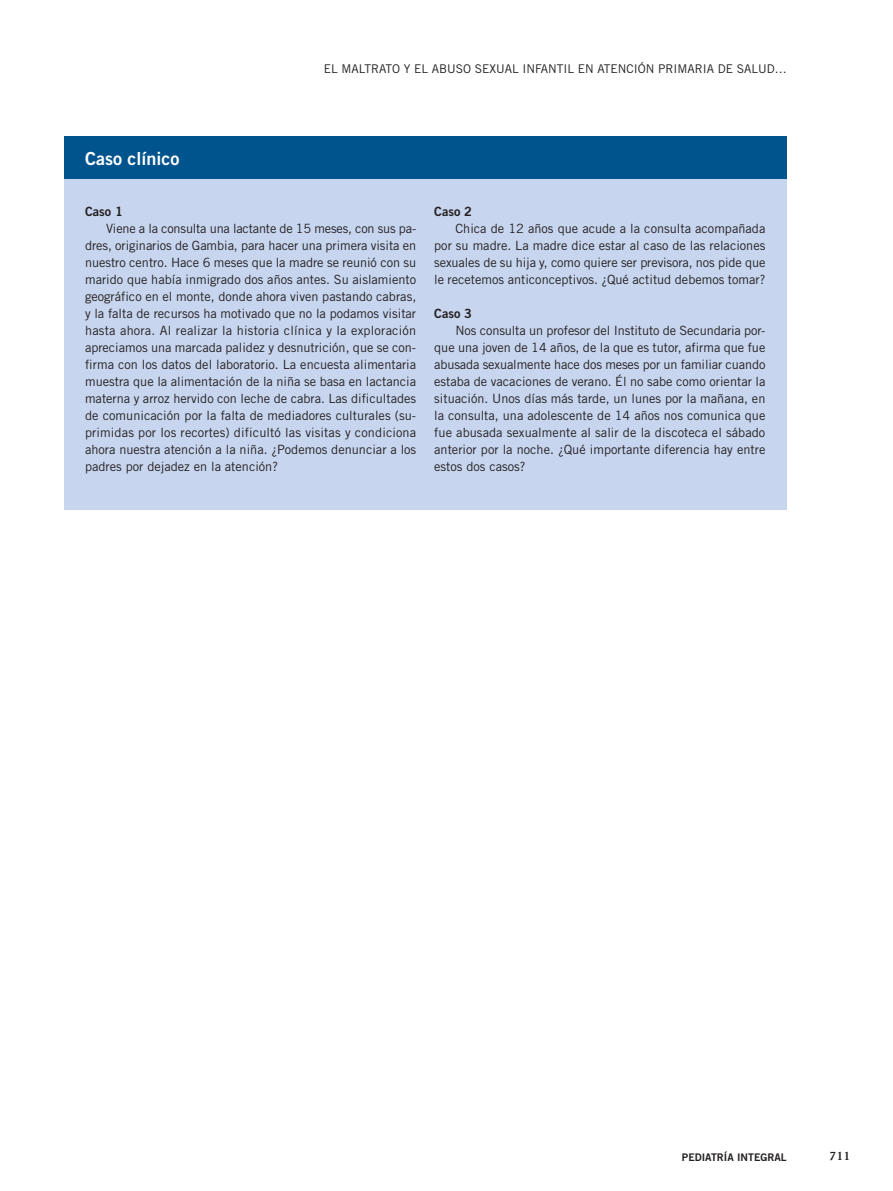
<style>
.page{position:relative;width:893px;height:1191px;background:#fff}
.page>*{position:absolute;margin:0;border:0;box-sizing:border-box;transform-origin:0 0}
.t1{font:18px "Trade Gothic Bold Two";color:#fff}
.t2{font:700 13.5px "Joanna MT Std";color:#231f20}
.t3{font:12.75px/17px "Trade Gothic";color:#231f20;text-align:justify}
.t4{font:12.75px "Trade Gothic Bold Two";color:#231f20}
.t5{font:12px "Trade Gothic";color:#231f20}
.t6{font:10.5px "Trade Gothic Bold Two";color:#231f20}
</style>
<div class="page">
<div style="left:64px;top:178px;width:723px;height:332px;background:#c7d5ee"></div>
<div style="left:64px;top:136px;width:723px;height:43px;background:#00548e"></div>
<h1 class="t1" style="left:85px;top:152px;width:96px">Caso clínico</h1>
<p class="t5" style="left:324px;top:65px;width:464px">EL MALTRATO Y EL ABUSO SEXUAL INFANTIL EN ATENCIÓN PRIMARIA DE SALUD…</p>
<p class="t4" style="left:85px;top:207px;width:39px">Caso 1</p>
<p class="t3" style="left:85px;top:222px;width:333px;text-indent:21px">Viene a la consulta una lactante de 15 meses, con sus pa&shy;dres, originarios de Gambia, para hacer una primera visita en nuestro centro. Hace 6 meses que la madre se reunió con su marido que había inmigrado dos años antes. Su aislamiento geográfico en el monte, donde ahora viven pastando cabras, y la falta de recursos ha motivado que no la podamos visitar hasta ahora. Al realizar la historia clínica y la exploración apreciamos una marcada palidez y desnutrición, que se con&shy;firma con los datos del laboratorio. La encuesta alimentaria muestra que la alimentación de la niña se basa en lactancia materna y arroz hervido con leche de cabra. Las dificultades de comunicación por la falta de mediadores culturales (su&shy;primidas por los recortes) dificultó las visitas y condiciona ahora nuestra atención a la niña. ¿Podemos denunciar a los padres por dejadez en la atención?</p>
<p class="t4" style="left:434px;top:207px;width:39px">Caso 2</p>
<p class="t3" style="left:434px;top:222px;width:333px;text-indent:21px">Chica de 12 años que acude a la consulta acompañada por su madre. La madre dice estar al caso de las relaciones sexuales de su hija y, como quiere ser previsora, nos pide que le recetemos anticonceptivos. ¿Qué actitud debemos tomar?</p>
<p class="t4" style="left:434px;top:309px;width:39px">Caso 3</p>
<p class="t3" style="left:434px;top:323px;width:333px;text-indent:21px">Nos consulta un profesor del Instituto de Secundaria por&shy;que una joven de 14 años, de la que es tutor, afirma que fue abusada sexualmente hace dos meses por un familiar cuando estaba de vacaciones de verano. Él no sabe como orientar la situación. Unos días más tarde, un lunes por la mañana, en la consulta, una adolescente de 14 años nos comunica que fue abusada sexualmente al salir de la discoteca el sábado anterior por la noche. ¿Qué importante diferencia hay entre estos dos casos?</p>
<p class="t6" style="left:682px;top:1153px;width:106px">PEDIATRÍA INTEGRAL</p>
<p class="t2" style="left:829px;top:1150px;width:23px">711</p>
</div>
